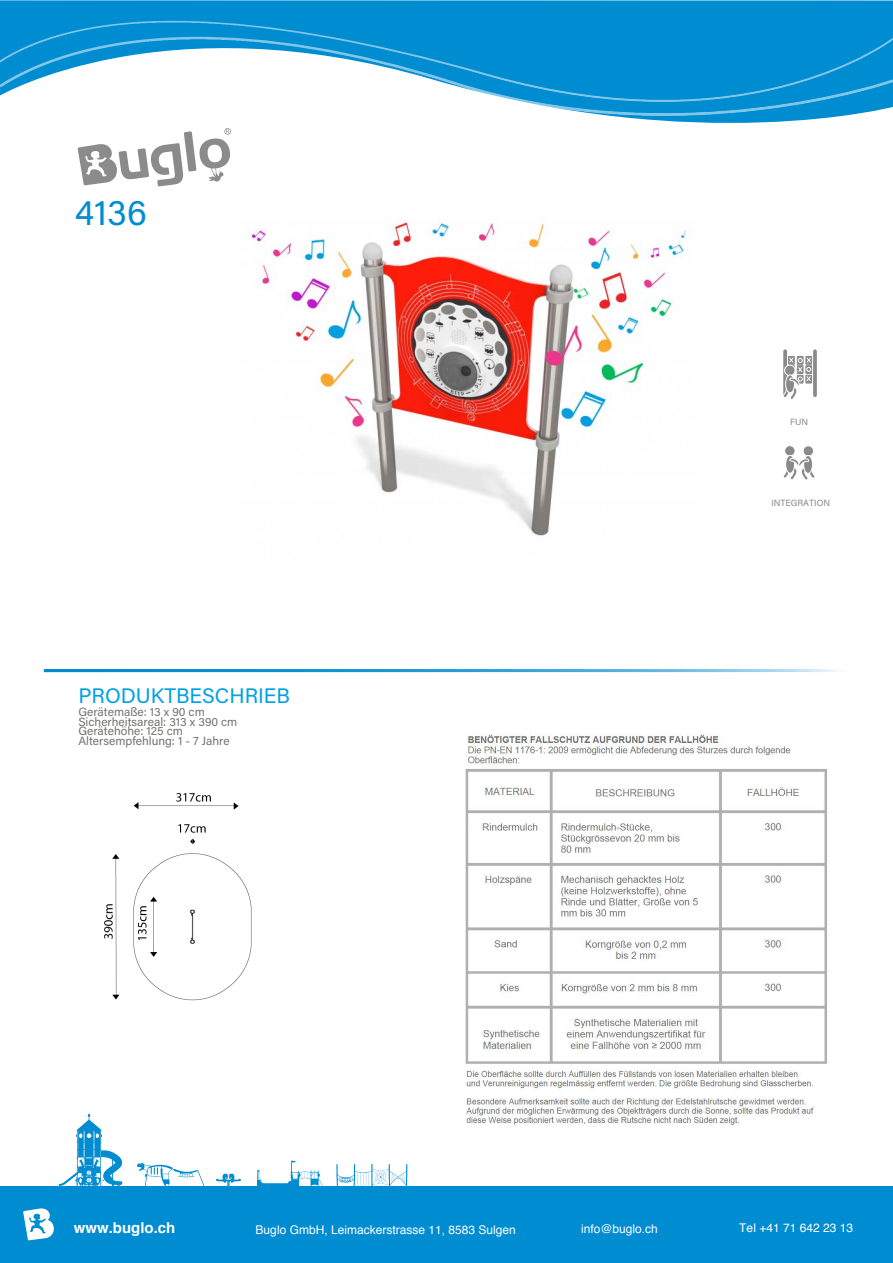
<style>
.page{position:relative;width:893px;height:1263px;background:#fff}
.page>*{position:absolute;margin:0;border:0;box-sizing:border-box;transform-origin:0 0}
.t1{font:36px "Acumin Pro";color:#008cd1}
.t2{font:21px "Acumin Pro";color:#00a1e3}
.t3{font:700 15px "Helvetica";color:#fff}
.t4{font:12px/9.6px "Acumin Pro";color:#737370}
.t5{font:12px "Helvetica";color:#fff}
.t6{font:9px "Acumin Pro";color:#8a8a8a}
</style>
<div class="page">
<img style="left:247px;top:220px;width:445px;height:316px">
<svg style="left:0;top:0;width:893px;height:123px;fill:#008cd1"></svg>
<img style="left:0;top:102px;width:893px;height:14px">
<img style="left:0;top:21px;width:893px;height:81px">
<hr style="left:44px;top:669px;width:807px;height:3px;background:#008cd1">
<div style="left:0;top:1186px;width:893px;height:77px;background:#008cd1"></div>
<svg style="left:257px;top:1161px;width:66px;height:25px"></svg>
<svg style="left:216px;top:1173px;width:25px;height:13px"></svg>
<svg style="left:336px;top:1163px;width:72px;height:23px"></svg>
<svg style="left:59px;top:1113px;width:63px;height:73px"></svg>
<svg style="left:137px;top:1163px;width:68px;height:23px"></svg>
<svg style="left:23px;top:1208px;width:31px;height:32px"></svg>
<img style="left:74px;top:119px;width:160px;height:68px">
<img style="left:465px;top:734px;width:362px;height:393px">
<div style="left:784px;top:445px;width:11px;height:11px;background:#8a8a8a;border:1px solid #fff;border-radius:50%"></div>
<div style="left:803px;top:445px;width:11px;height:12px;background:#8a8a8a;border:1px solid #fff;border-radius:50%"></div>
<svg style="left:783px;top:457px;width:32px;height:23px"></svg>
<svg style="left:783px;top:351px;width:4px;height:4px"></svg>
<hr style="left:813px;top:351px;width:4px;height:44px;background:#919191">
<svg style="left:783px;top:355px;width:29px;height:44px"></svg>
<img style="left:104px;top:792px;width:148px;height:209px">
<h1 class="t1" style="left:75px;top:187px;width:74px">4136</h1>
<h2 class="t2" style="left:78px;top:681px;width:213px">PRODUKTBESCHRIEB</h2>
<p class="t4" style="left:78px;top:707px;width:161px">Gerätemaße: 13 x 90 cm<br>Sicherheitsareal: 313 x 390 cm<br>Gerätehöhe: 125 cm<br>Altersempfehlung: 1 - 7 Jahre</p>
<p class="t6" style="left:790px;top:416px;width:20px">FUN</p>
<p class="t6" style="left:771px;top:497px;width:60px">INTEGRATION</p>
<p class="t3" style="left:74px;top:1216px;width:103px">www.buglo.ch</p>
<p class="t5" style="left:256px;top:1220px;width:262px">Buglo GmbH, Leimackerstrasse 11, 8583 Sulgen</p>
<p class="t5" style="left:581px;top:1220px;width:78px">info@buglo.ch</p>
<p class="t5" style="left:739px;top:1219px;width:115px">Tel +41 71 642 23 13</p>
</div>
